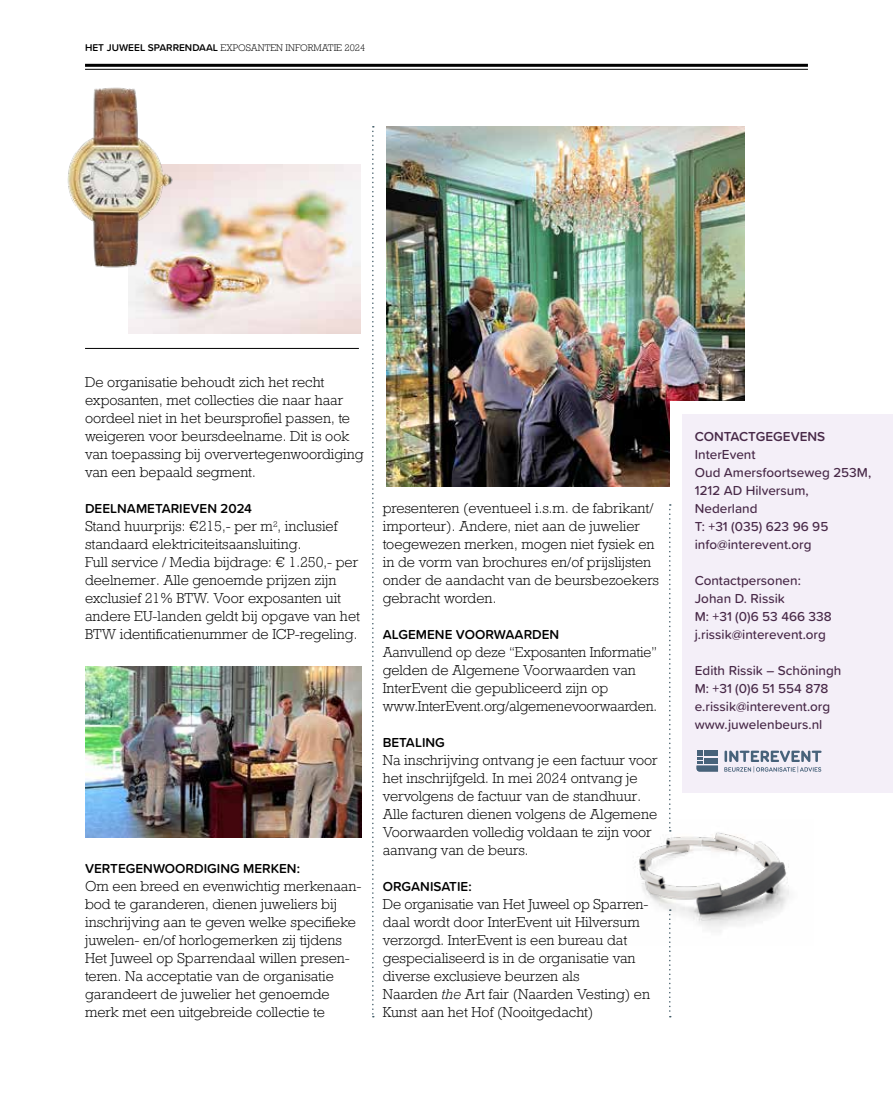
<style>
.page{position:relative;width:893px;height:1106px;background:#fff}
.page>*{position:absolute;margin:0;border:0;box-sizing:border-box;transform-origin:0 0}
.t1{font:300 13.5px/18px "Rockwell Nova";color:#000}
.t2{font:500 13.5px/18px "Proxima Soft";color:#482948}
.t3{font:600 13.5px "Proxima Soft";color:#000}
.t4{font:600 13.5px "Proxima Soft";color:#482948}
.t5{font:300 9px "Rockwell Nova";color:#000}
.s1{font-family:"Proxima Soft";font-weight:600;font-size:10.2px}
.s2{font-style:italic}
</style>
<div class="page">
<hr style="left:85px;top:64px;width:723px;height:3px;background:#000">
<hr style="left:85px;top:69px;width:723px;height:1px;background:#000">
<img style="left:387px;top:126px;width:357px;height:361px">
<div style="left:670px;top:401px;width:114px;height:108px;background:#fff"></div>
<img style="left:635px;top:830px;width:154px;height:102px">
<hr style="left:85px;top:348px;width:274px;height:1px;background:#000">
<svg style="left:372px;top:126px;width:2px;height:891px"></svg>
<svg style="left:669px;top:504px;width:2px;height:327px"></svg>
<svg style="left:669px;top:909px;width:2px;height:108px"></svg>
<img style="left:85px;top:666px;width:276px;height:171px">
<img style="left:129px;top:165px;width:232px;height:168px">
<div style="left:683px;top:414px;width:210px;height:378px;background:#f4eff8"></div>
<svg style="left:696px;top:765px;width:22px;height:7px"></svg>
<svg style="left:697px;top:750px;width:21px;height:21px"></svg>
<svg style="left:724px;top:750px;width:97px;height:22px"></svg>
<img style="left:67px;top:63px;width:121px;height:237px">
<p class="t5" style="left:85px;top:42px;width:282px"><span class="s1">HET JUWEEL SPARRENDAAL</span> EXPOSANTEN INFORMATIE 2024</p>
<p class="t1" style="left:85px;top:373px;width:280px">De organisatie behoudt zich het recht exposanten, met collecties die naar haar oordeel niet in het beursprofiel passen, te weigeren voor beursdeelname. Dit is ook van toepassing bij oververtegenwoordiging van een bepaald segment.</p>
<p class="t3" style="left:85px;top:498px;width:169px">DEELNAMETARIEVEN 2024</p>
<p class="t1" style="left:85px;top:517px;width:277px">Stand huurprijs: €215,- per m<sup>2</sup>, inclusief standaard elektriciteitsaansluiting.<br>Full service / Media bijdrage: € 1.250,- per deelnemer. Alle genoemde prijzen zijn exclusief 21% BTW. Voor exposanten uit andere EU-landen geldt bij opgave van het BTW identificatienummer de ICP-regeling.</p>
<p class="t3" style="left:85px;top:858px;width:216px">VERTEGENWOORDIGING MERKEN:</p>
<p class="t1" style="left:85px;top:877px;width:278px">Om een breed en evenwichtig merkenaan&shy;bod te garanderen, dienen juweliers bij inschrijving aan te geven welke specifieke juwelen- en/of horlogemerken zij tijdens Het Juweel op Sparrendaal willen presen&shy;teren. Na acceptatie van de organisatie garandeert de juwelier het genoemde merk met een uitgebreide collectie te</p>
<p class="t1" style="left:383px;top:499px;width:278px">presenteren (eventueel i.s.m. de fabrikant/ importeur). Andere, niet aan de juwelier toegewezen merken, mogen niet fysiek en in de vorm van brochures en/of prijslijsten onder de aandacht van de beursbezoekers gebracht worden.</p>
<p class="t3" style="left:383px;top:624px;width:178px">ALGEMENE VOORWAARDEN</p>
<p class="t1" style="left:383px;top:643px;width:276px">Aanvullend op deze “Exposanten Informatie” gelden de Algemene Voorwaarden van InterEvent die gepubliceerd zijn op www.InterEvent.org/algemenevoorwaarden.</p>
<p class="t3" style="left:383px;top:732px;width:64px">BETALING</p>
<p class="t1" style="left:383px;top:751px;width:277px">Na inschrijving ontvang je een factuur voor het inschrijfgeld. In mei 2024 ontvang je vervolgens de factuur van de standhuur.<br>Alle facturen dienen volgens de Algemene Voorwaarden volledig voldaan te zijn voor aanvang van de beurs.</p>
<p class="t3" style="left:383px;top:876px;width:90px">ORGANISATIE:</p>
<p class="t1" style="left:383px;top:895px;width:269px">De organisatie van Het Juweel op Sparren&shy;daal wordt door InterEvent uit Hilversum verzorgd. InterEvent is een bureau dat gespecialiseerd is in de organisatie van diverse exclusieve beurzen als<br>Naarden <span class="s2">the</span> Art fair (Naarden Vesting) en Kunst aan het Hof (Nooitgedacht)</p>
<p class="t4" style="left:695px;top:426px;width:132px">CONTACTGEGEVENS</p>
<p class="t2" style="left:695px;top:445px;width:178px">InterEvent<br>Oud Amersfoortseweg 253M,<br>1212 AD Hilversum,<br>Nederland<br>T: +31 (035) 623 96 95 info@interevent.org</p>
<p class="t2" style="left:695px;top:571px;width:138px">Contactpersonen:<br>Johan D. Rissik<br>M: +31 (0)6 53 466 338 j.rissik@interevent.org</p>
<p class="t2" style="left:695px;top:661px;width:148px">Edith Rissik – Schöningh<br>M: +31 (0)6 51 554 878 e.rissik@interevent.org www.juwelenbeurs.nl</p>
</div>
